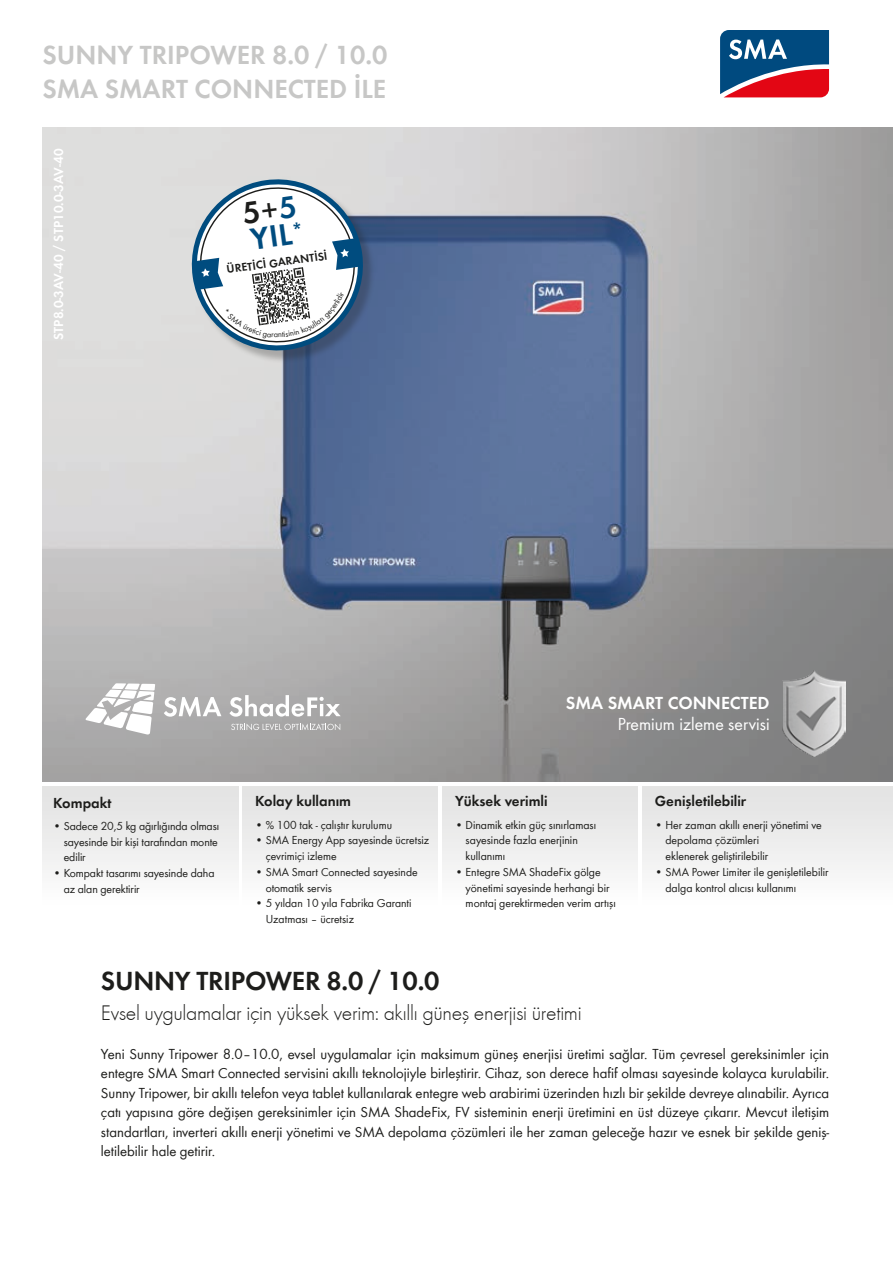
<style>
.page{position:relative;width:893px;height:1263px;background:#fff}
.page>*{position:absolute;margin:0;border:0;box-sizing:border-box;transform-origin:0 0}
.t1{font:600 31.65px/26.4px "SMA Futura Global";color:#004c7f}
.t2{font:600 27px/34.5px "SMA Futura Global";color:#c7c7c6}
.t3{font:600 27px "SMA Futura Global";letter-spacing:-.01em;color:#1d1d1b}
.t4{font:300 21.75px "SMA Futura Global";letter-spacing:-.015em;color:#1d1d1b}
.t5{font:18px "SMA Futura Global";color:#fff}
.t6{font:600 18px "SMA Futura Global";color:#fff}
.t7{font:15px/19.5px "SMA Futura Global";color:#1d1d1b;text-align:justify}
.t8{font:600 15px "SMA Futura Global";color:#1d1d1b}
.t9{font:600 13.5px "SMA Futura Global";color:#fff}
.t10{font:12px/15.8px "SMA Futura Global";color:#1d1d1b}
.t11{font:600 11.55px "SMA Futura Global";color:#1d1d1b}
.s1{color:#1d1d1b}
</style>
<div class="page">
<img style="left:43px;top:128px;width:850px;height:654px">
<svg style="left:720px;top:30px;width:110px;height:68px;background:#655476"></svg>
<div style="left:194px;top:181px;width:182px;height:183px;background:#1d1d1b;opacity:.27"></div>
<div style="left:43px;top:787px;width:195px;height:119px;background:linear-gradient(to bottom,#e1e1e1,#fdfdfd)"></div>
<div style="left:242px;top:787px;width:196px;height:119px;background:linear-gradient(to bottom,#e1e1e1,#fdfdfd)"></div>
<div style="left:442px;top:787px;width:196px;height:119px;background:linear-gradient(to bottom,#e1e1e1,#fdfdfd)"></div>
<div style="left:642px;top:787px;width:251px;height:119px;background:linear-gradient(to bottom,#e1e1e1,#fdfdfd)"></div>
<svg style="left:86px;top:683px;width:69px;height:51px"></svg>
<svg style="left:231px;top:723px;width:109px;height:7px"></svg>
<svg style="left:229px;top:695px;width:112px;height:22px"></svg>
<svg style="left:164px;top:697px;width:57px;height:20px"></svg>
<img style="left:782px;top:670px;width:63px;height:86px">
<svg style="left:186px;top:174px;width:183px;height:182px"></svg>
<h2 class="t2" style="left:43px;top:37px;width:347px">SUNNY TRIPOWER 8.0 / 10.0<br>SMA SMART CONNECTED İLE</h2>
<p class="t9" style="left:51px;top:340px;width:192px;rotate:-90deg">STP8.0-3AV-40 / STP10.0-3AV-40</p>
<h1 class="t1" style="left:241px;top:200px;width:60px;rotate:-8deg"><span class="s1">5+</span>5<br>YIL<sup>*</sup></h1>
<p class="t11" style="left:226px;top:263px;width:103px;rotate:-8deg">ÜRETICI GARANTISI</p>
<p class="t8" style="left:53px;top:794px;width:60px">Kompakt</p>
<p class="t10" style="left:64px;top:818px;width:157px;text-align:justify;text-indent:-11px">• Sadece 20,5 kg ağırlığında olması sayesinde bir kişi tarafından monte edilir</p>
<p class="t10" style="left:64px;top:865px;width:152px;text-indent:-11px">• Kompakt tasarımı sayesinde daha az alan gerektirir</p>
<p class="t8" style="left:255px;top:792px;width:97px">Kolay kullanım</p>
<p class="t10" style="left:255px;top:816px;width:139px">• % 100 tak - çalıştır kurulumu</p>
<p class="t10" style="left:266px;top:832px;width:165px;text-indent:-11px">• SMA Energy App sayesinde ücretsiz çevrimiçi izleme</p>
<p class="t10" style="left:266px;top:864px;width:153px;text-indent:-11px">• SMA Smart Connected sayesinde otomatik servis</p>
<p class="t10" style="left:266px;top:895px;width:147px;text-indent:-11px">• 5 yıldan 10 yıla Fabrika Garanti<br>Uzatması – ücretsiz</p>
<p class="t6" style="left:566px;top:692px;width:205px">SMA SMART CONNECTED</p>
<p class="t5" style="left:618px;top:714px;width:153px">Premium izleme servisi</p>
<p class="t8" style="left:455px;top:792px;width:94px">Yüksek verimli</p>
<p class="t10" style="left:466px;top:816px;width:132px;text-indent:-11px">• Dinamik etkin güç sınırlaması sayesinde fazla enerjinin kullanımı</p>
<p class="t10" style="left:466px;top:864px;width:152px;text-indent:-11px">• Entegre SMA ShadeFix gölge yönetimi sayesinde herhangi bir montaj gerektirmeden verim artışı</p>
<p class="t8" style="left:655px;top:792px;width:93px">Genişletilebilir</p>
<p class="t10" style="left:665px;top:816px;width:158px;text-indent:-11px">• Her zaman akıllı enerji yönetimi ve depolama çözümleri<br>eklenerek geliştirilebilir</p>
<p class="t10" style="left:665px;top:864px;width:165px;text-indent:-11px">• SMA Power Limiter ile genişletilebilir dalga kontrol alıcısı kullanımı</p>
<h2 class="t3" style="left:101px;top:965px;width:340px">SUNNY TRIPOWER 8.0 / 10.0</h2>
<h3 class="t4" style="left:101px;top:999px;width:482px">Evsel uygulamalar için yüksek verim: akıllı güneş enerjisi üretimi</h3>
<p class="t7" style="left:101px;top:1044px;width:730px">Yeni Sunny Tripower 8.0–10.0, evsel uygulamalar için maksimum güneş enerjisi üretimi sağlar. Tüm çevresel gereksinimler için entegre SMA Smart Connected servisini akıllı teknolojiyle birleştirir. Cihaz, son derece hafif olması sayesinde kolayca kurulabilir.<br>Sunny Tripower, bir akıllı telefon veya tablet kullanılarak entegre web arabirimi üzerinden hızlı bir şekilde devreye alınabilir. Ayrıca çatı yapısına göre değişen gereksinimler için SMA ShadeFix, FV sisteminin enerji üretimini en üst düzeye çıkarır. Mevcut iletişim standartları, inverteri akıllı enerji yönetimi ve SMA depolama çözümleri ile her zaman geleceğe hazır ve esnek bir şekilde geniş&shy;letilebilir hale getirir.</p>
</div>
